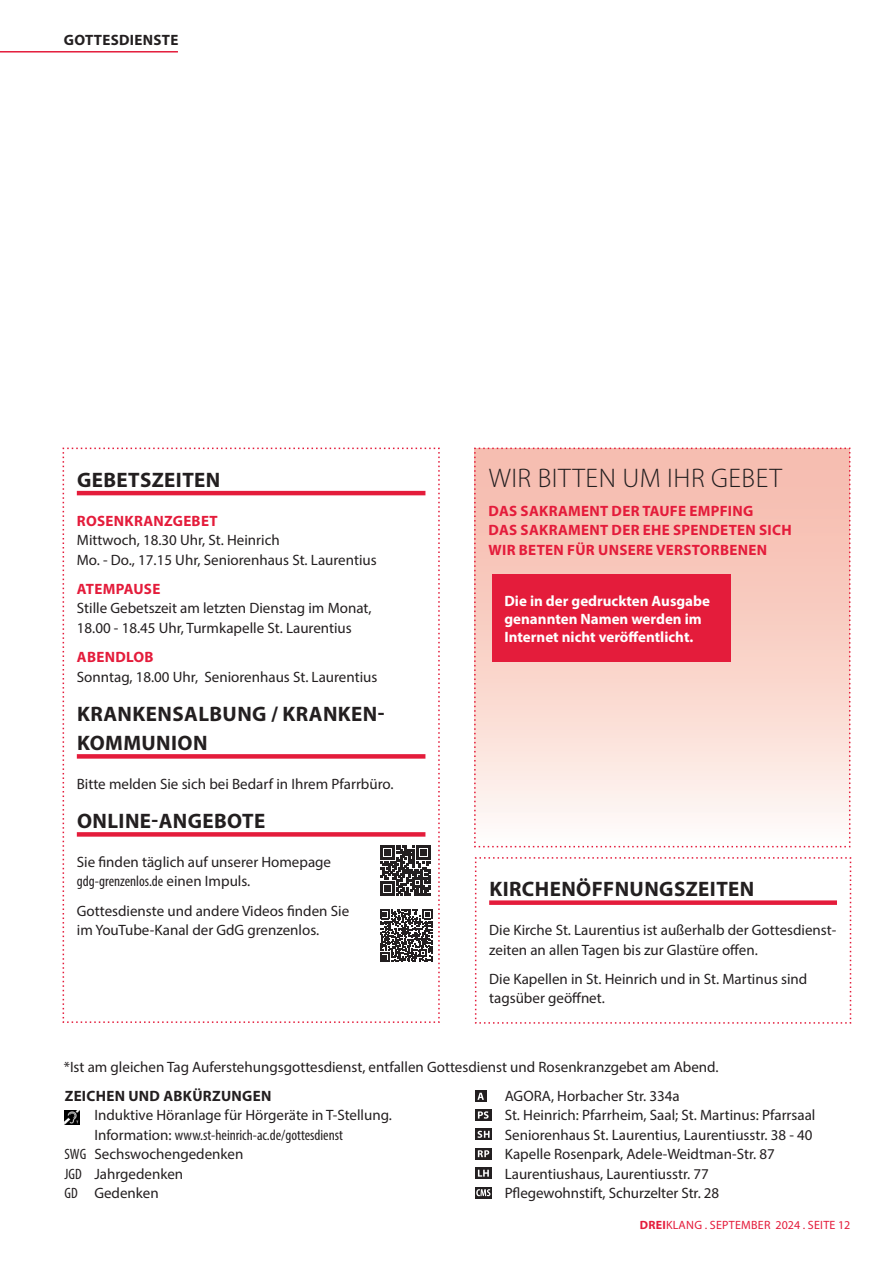
<style>
.page{position:relative;width:893px;height:1263px;background:#fff}
.page>*{position:absolute;margin:0;border:0;box-sizing:border-box;transform-origin:0 0}
.Überschrift_18{font:300 27px "Myriad Pro";letter-spacing:.02em;color:#231f20}
.Titel{font:700 21px/29.2px "Myriad Pro";letter-spacing:.02em;color:#231f20}
.Text_mit_Abstand{font:15px/19.5px "Myriad Pro";color:#231f20}
.Fließtext_ohne_Abstand{font:15px/19.5px "Myriad Pro";color:#231f20}
.Fließtext{font:15px/19.5px "Myriad Pro";color:#231f20}
.Versalien_rot{font:700 15px "Myriad Pro";letter-spacing:.02em;color:#e41c3b}
.Fließtext_ohne_Abstand_fett{font:15px "Myriad Pro";color:#231f20}
.Gottesdienste_fett{font:700 15px/18px "Myriad Pro";color:#fff}
.Versalien_schwarz{font:700 15px "Myriad Pro";letter-spacing:.02em;color:#231f20}
.Text_ohne_Abstand{font:15px "Myriad Pro";color:#231f20}
.t1{font:12px "Myriad Pro";letter-spacing:.02em;color:#e41c3b}
.s1{font-stretch:condensed}
.s2{font-weight:700}
</style>
<div class="page">
<svg style="left:474px;top:447px;width:377px;height:401px"></svg>
<div style="left:475px;top:1090px;width:11px;height:12px;background:#231f20"></div>
<svg style="left:477px;top:1093px;width:7px;height:7px"></svg>
<svg style="left:475px;top:1109px;width:16px;height:11px"></svg>
<svg style="left:478px;top:1111px;width:11px;height:8px"></svg>
<div style="left:475px;top:1128px;width:17px;height:12px;background:#231f20"></div>
<svg style="left:477px;top:1131px;width:13px;height:7px"></svg>
<svg style="left:475px;top:1148px;width:17px;height:11px"></svg>
<svg style="left:478px;top:1150px;width:11px;height:7px"></svg>
<svg style="left:475px;top:1167px;width:17px;height:12px"></svg>
<svg style="left:478px;top:1170px;width:11px;height:6px"></svg>
<svg style="left:475px;top:1187px;width:17px;height:11px"></svg>
<svg style="left:476px;top:1189px;width:14px;height:7px"></svg>
<img style="left:65px;top:1110px;width:14px;height:14px">
<svg style="left:474px;top:857px;width:378px;height:167px"></svg>
<svg style="left:63px;top:448px;width:377px;height:575px"></svg>
<div style="left:492px;top:574px;width:239px;height:88px;background:#e41c3b"></div>
<hr style="left:0;top:51px;width:178px;height:2px;background:#e41c3b">
<p class="Versalien_schwarz" style="left:64px;top:30px;width:116px">GOTTESDIENSTE</p>
<p class="Titel" style="left:77px;top:464px;width:145px">GEBETSZEITEN</p>
<p class="Versalien_rot" style="left:77px;top:511px;width:142px">ROSENKRANZGEBET</p>
<p class="Text_ohne_Abstand" style="left:77px;top:531px;width:204px">Mittwoch, 18.30 Uhr, St. Heinrich</p>
<p class="Text_mit_Abstand" style="left:77px;top:550px;width:301px">Mo. - Do., 17.15 Uhr, Seniorenhaus St. Laurentius</p>
<p class="Versalien_rot" style="left:77px;top:579px;width:85px">ATEMPAUSE</p>
<p class="Text_mit_Abstand" style="left:77px;top:598px;width:296px">Stille Gebetszeit am letzten Dienstag im Monat,<br>18.00 - 18.45 Uhr, Turmkapelle St. Laurentius</p>
<p class="Versalien_rot" style="left:77px;top:647px;width:78px">ABENDLOB</p>
<p class="Text_mit_Abstand" style="left:77px;top:667px;width:302px">Sonntag, 18.00 Uhr, Seniorenhaus St. Laurentius</p>
<p class="Titel" style="left:77px;top:698px;width:309px">KRANKENSALBUNG / KRANKEN-<br>KOMMUNION</p>
<p class="Text_mit_Abstand" style="left:77px;top:774px;width:318px">Bitte melden Sie sich bei Bedarf in Ihrem Pfarrbüro.</p>
<p class="Titel" style="left:77px;top:805px;width:190px">ONLINE-ANGEBOTE</p>
<p class="Text_mit_Abstand" style="left:77px;top:852px;width:256px">Sie finden täglich auf unserer Homepage <span class="s1">gdg-grenzenlos.de</span> einen Impuls.</p>
<p class="Text_mit_Abstand" style="left:77px;top:901px;width:274px">Gottesdienste und andere Videos finden Sie im YouTube-Kanal der GdG grenzenlos.</p>
<p class="Überschrift_18" style="left:489px;top:461px;width:295px">WIR BITTEN UM IHR GEBET</p>
<p class="Versalien_rot" style="left:489px;top:501px;width:266px">DAS SAKRAMENT DER TAUFE EMPFING</p>
<p class="Versalien_rot" style="left:489px;top:520px;width:305px">DAS SAKRAMENT DER EHE SPENDETEN SICH</p>
<p class="Versalien_rot" style="left:489px;top:540px;width:280px">WIR BETEN FÜR UNSERE VERSTORBENEN</p>
<p class="Gottesdienste_fett" style="left:504px;top:591px;width:207px">Die in der gedruckten Ausgabe genannten Namen werden im<br>Internet nicht veröffentlicht.</p>
<p class="Titel" style="left:489px;top:874px;width:266px">KIRCHENÖFFNUNGSZEITEN</p>
<p class="Fließtext" style="left:489px;top:920px;width:349px">Die Kirche St. Laurentius ist außerhalb der Gottesdienst&shy;zeiten an allen Tagen bis zur Glastüre offen.</p>
<p class="Fließtext" style="left:489px;top:969px;width:320px">Die Kapellen in St. Heinrich und in St. Martinus sind tagsüber geöffnet.</p>
<p class="Fließtext_ohne_Abstand" style="left:64px;top:1057px;width:656px">*Ist am gleichen Tag Auferstehungsgottesdienst, entfallen Gottesdienst und Rosenkranzgebet am Abend.</p>
<p class="Fließtext_ohne_Abstand_fett" style="left:505px;top:1087px;width:177px">AGORA, Horbacher Str. 334a</p>
<p class="Fließtext_ohne_Abstand_fett" style="left:505px;top:1106px;width:312px">St. Heinrich: Pfarrheim, Saal; St. Martinus: Pfarrsaal</p>
<p class="Fließtext_ohne_Abstand_fett" style="left:505px;top:1126px;width:309px">Seniorenhaus St. Laurentius, Laurentiusstr. 38 - 40</p>
<p class="Fließtext_ohne_Abstand" style="left:505px;top:1144px;width:272px">Kapelle Rosenpark, Adele-Weidtman-Str. 87</p>
<p class="Fließtext_ohne_Abstand" style="left:505px;top:1164px;width:206px">Laurentiushaus, Laurentiusstr. 77</p>
<p class="Fließtext_ohne_Abstand" style="left:505px;top:1183px;width:216px">Pflegewohnstift, Schurzelter Str. 28</p>
<p class="Versalien_schwarz" style="left:65px;top:1086px;width:208px">ZEICHEN UND ABKÜRZUNGEN</p>
<p class="Fließtext_ohne_Abstand" style="left:94px;top:1105px;width:299px">Induktive Höranlage für Hörgeräte in T-Stellung.<br>Information: <span class="s1">www.st-heinrich-ac.de/gottesdienst</span></p>
<p class="Fließtext_ohne_Abstand" style="left:65px;top:1144px;width:180px"><span class="s1">SWG</span> Sechswochengedenken</p>
<p class="Fließtext_ohne_Abstand" style="left:65px;top:1164px;width:120px"><span class="s1">JGD</span> Jahrgedenken</p>
<p class="Fließtext_ohne_Abstand" style="left:65px;top:1183px;width:96px"><span class="s1">GD</span> Gedenken</p>
<p class="t1" style="left:640px;top:1218px;width:212px"><span class="s2">DREI</span>KLANG . SEPTEMBER 2024 . SEITE 12</p>
</div>
